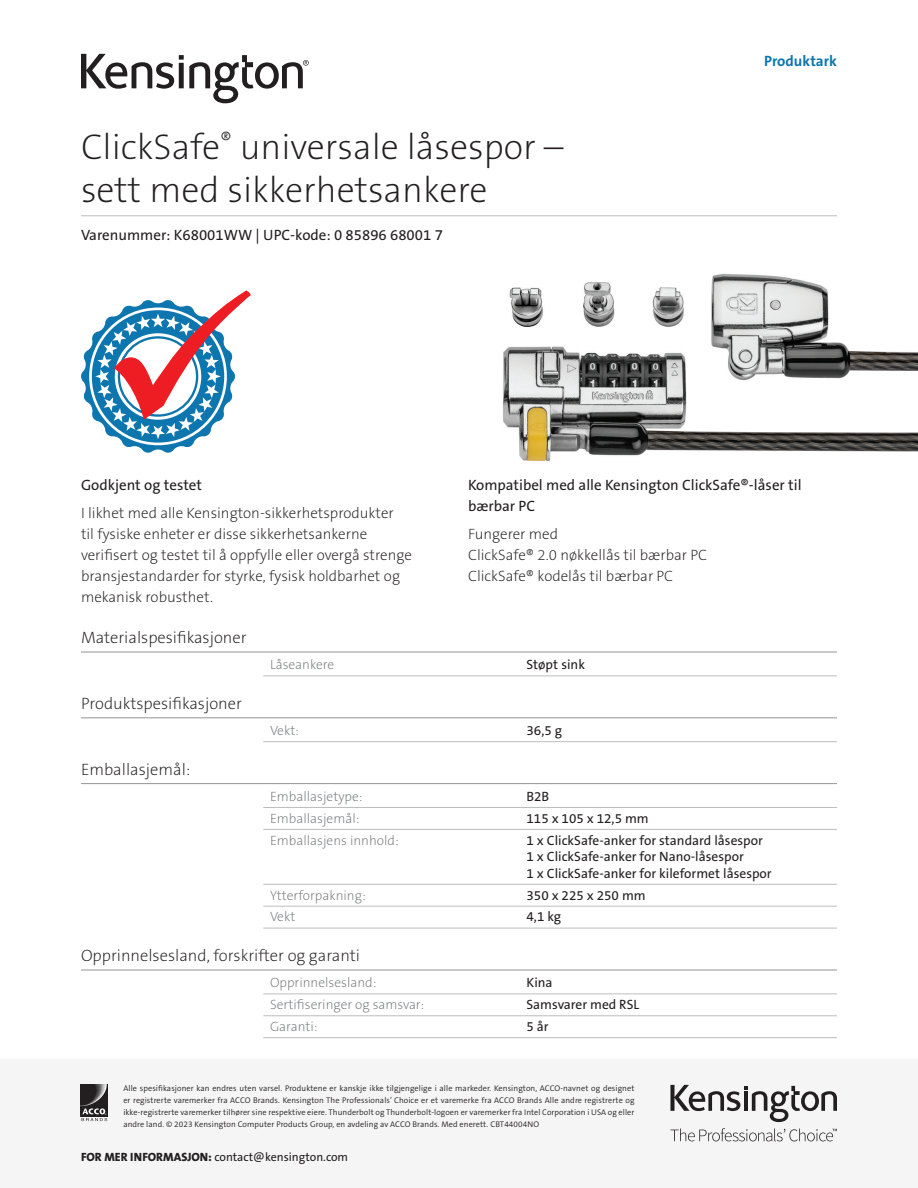
<style>
.page{position:relative;width:918px;height:1188px;background:#fff}
.page>*{position:absolute;margin:0;border:0;box-sizing:border-box;transform-origin:0 0}
.Main_Header{font:36px/43.2px "The Sans KENSINGTON2 XL";color:#231f20}
.t1{font:16.5px "The Sans KENSINGTON2 XL";color:#231f20}
.Body{font:15px/21px "The Sans KENSINGTON2 XL";color:#231f20}
.Body-2{font:15px/21px "The Sans KENSINGTON5 Rg";color:#231f20}
.Part_No__UPC{font:15px "The Sans KENSINGTON5 Rg";color:#231f20}
.Part_No__UPC-2{font:15px "The Sans KENSINGTON7 Bd";color:#0e76ae}
.Bullets{font:13.5px/16.5px "The Sans KENSINGTON5 Rg";color:#231f20}
.Bullets-2{font:13.5px "The Sans KENSINGTON2 XL";color:#76787b}
.t2{font:12px "The Sans KENSINGTON5 Rg";color:#231f20}
.t3{font:8.25px/12px "The Sans KENSINGTON4 SL";letter-spacing:.01em;color:#231f20;text-align:justify}
.s1{font-family:"The Sans KENSINGTON8 XB"}
</style>
<div class="page">
<svg style="left:81px;top:54px;width:228px;height:49px"></svg>
<svg style="left:81px;top:291px;width:170px;height:162px"></svg>
<img style="left:503px;top:273px;width:415px;height:188px">
<hr style="left:81px;top:652px;width:756px;height:1px;background:#939598">
<hr style="left:263px;top:676px;width:574px;height:1px;background:#bcbdc0">
<hr style="left:81px;top:717px;width:756px;height:1px;background:#939598">
<hr style="left:263px;top:741px;width:574px;height:1px;background:#bcbdc0">
<hr style="left:81px;top:783px;width:756px;height:1px;background:#939598">
<hr style="left:263px;top:807px;width:574px;height:1px;background:#bcbdc0">
<hr style="left:263px;top:829px;width:574px;height:1px;background:#bcbdc0">
<hr style="left:263px;top:884px;width:574px;height:1px;background:#bcbdc0">
<hr style="left:263px;top:906px;width:574px;height:1px;background:#bcbdc0">
<hr style="left:263px;top:928px;width:574px;height:1px;background:#bcbdc0">
<hr style="left:81px;top:970px;width:756px;height:1px;background:#939598">
<hr style="left:263px;top:994px;width:574px;height:1px;background:#bcbdc0">
<hr style="left:263px;top:1016px;width:574px;height:1px;background:#bcbdc0">
<hr style="left:263px;top:1037px;width:574px;height:1px;background:#bcbdc0">
<div style="left:0;top:1060px;width:918px;height:128px;background:#f5f5f6"></div>
<img style="left:81px;top:1085px;width:27px;height:32px">
<svg style="left:81px;top:1108px;width:26px;height:13px"></svg>
<svg style="left:670px;top:1085px;width:167px;height:37px"></svg>
<svg style="left:670px;top:1128px;width:167px;height:13px"></svg>
<hr style="left:81px;top:215px;width:756px;height:1px;background:#bcbdc0">
<p class="Main_Header" style="left:81px;top:126px;width:484px">ClickSafe<sup>®</sup> universale låsespor – sett med sikkerhetsankere</p>
<p class="Part_No__UPC" style="left:81px;top:227px;width:363px">Varenummer: K68001WW | UPC-kode: 0 85896 68001 7</p>
<p class="Part_No__UPC-2" style="left:764px;top:53px;width:74px">Produktark</p>
<p class="Body-2" style="left:81px;top:475px;width:123px">Godkjent og testet</p>
<p class="Body" style="left:81px;top:503px;width:332px">I likhet med alle Kensington-sikkerhetsprodukter<br>til fysiske enheter er disse sikkerhetsankerne verifisert og testet til å oppfylle eller overgå strenge bransjestandarder for styrke, fysisk holdbarhet og mekanisk robusthet.</p>
<p class="t1" style="left:81px;top:629px;width:167px">Materialspesifikasjoner</p>
<p class="Body-2" style="left:468px;top:475px;width:335px">Kompatibel med alle Kensington ClickSafe®-låser til bærbar PC</p>
<p class="Body" style="left:468px;top:524px;width:241px">Fungerer med<br>ClickSafe® 2.0 nøkkellås til bærbar PC<br>ClickSafe® kodelås til bærbar PC</p>
<p class="t1" style="left:81px;top:694px;width:162px">Produktspesifikasjoner</p>
<p class="t1" style="left:81px;top:760px;width:111px">Emballasjemål:</p>
<p class="Bullets-2" style="left:270px;top:657px;width:66px">Låseankere</p>
<p class="Bullets" style="left:526px;top:657px;width:60px">Støpt sink</p>
<p class="Bullets-2" style="left:270px;top:723px;width:31px">Vekt:</p>
<p class="Bullets" style="left:526px;top:723px;width:37px">36,5 g</p>
<p class="Bullets-2" style="left:270px;top:789px;width:94px">Emballasjetype:</p>
<p class="Bullets" style="left:526px;top:788px;width:24px">B2B</p>
<p class="Bullets-2" style="left:270px;top:811px;width:91px">Emballasjemål:</p>
<p class="Bullets" style="left:526px;top:810px;width:124px">115 x 105 x 12,5 mm</p>
<p class="Bullets-2" style="left:270px;top:833px;width:130px">Emballasjens innhold:</p>
<p class="Bullets" style="left:526px;top:832px;width:247px">1 x ClickSafe-anker for standard låsespor<br>1 x ClickSafe-anker for Nano-låsespor<br>1 x ClickSafe-anker for kileformet låsespor</p>
<p class="Bullets-2" style="left:270px;top:888px;width:97px">Ytterforpakning:</p>
<p class="Bullets" style="left:526px;top:887px;width:121px">350 x 225 x 250 mm</p>
<p class="Bullets-2" style="left:270px;top:910px;width:27px">Vekt</p>
<p class="Bullets" style="left:526px;top:909px;width:36px">4,1 kg</p>
<p class="t1" style="left:81px;top:947px;width:281px">Opprinnelsesland, forskrifter og garanti</p>
<p class="Bullets-2" style="left:270px;top:975px;width:108px">Opprinnelsesland:</p>
<p class="Bullets" style="left:526px;top:975px;width:28px">Kina</p>
<p class="Bullets-2" style="left:270px;top:997px;width:156px">Sertifiseringer og samsvar:</p>
<p class="Bullets" style="left:526px;top:997px;width:114px">Samsvarer med RSL</p>
<p class="Bullets-2" style="left:270px;top:1019px;width:49px">Garanti:</p>
<p class="Bullets" style="left:526px;top:1019px;width:24px">5 år</p>
<p class="t3" style="left:123px;top:1082px;width:513px">Alle spesifikasjoner kan endres uten varsel. Produktene er kanskje ikke tilgjengelige i alle markeder. Kensington, ACCO-navnet og designet er registrerte varemerker fra ACCO Brands. Kensington The Professionals’ Choice er et varemerke fra ACCO Brands Alle andre registrerte og ikke-registrerte varemerker tilhører sine respektive eiere. Thunderbolt og Thunderbolt-logoen er varemerker fra Intel Corporation i USA og eller andre land. © 2023 Kensington Computer Products Group, en avdeling av ACCO Brands. Med enerett. CBT44004NO</p>
<p class="t2" style="left:81px;top:1150px;width:269px"><span class="s1">FOR MER INFORMASJON:</span> contact@kensington.com</p>
</div>
